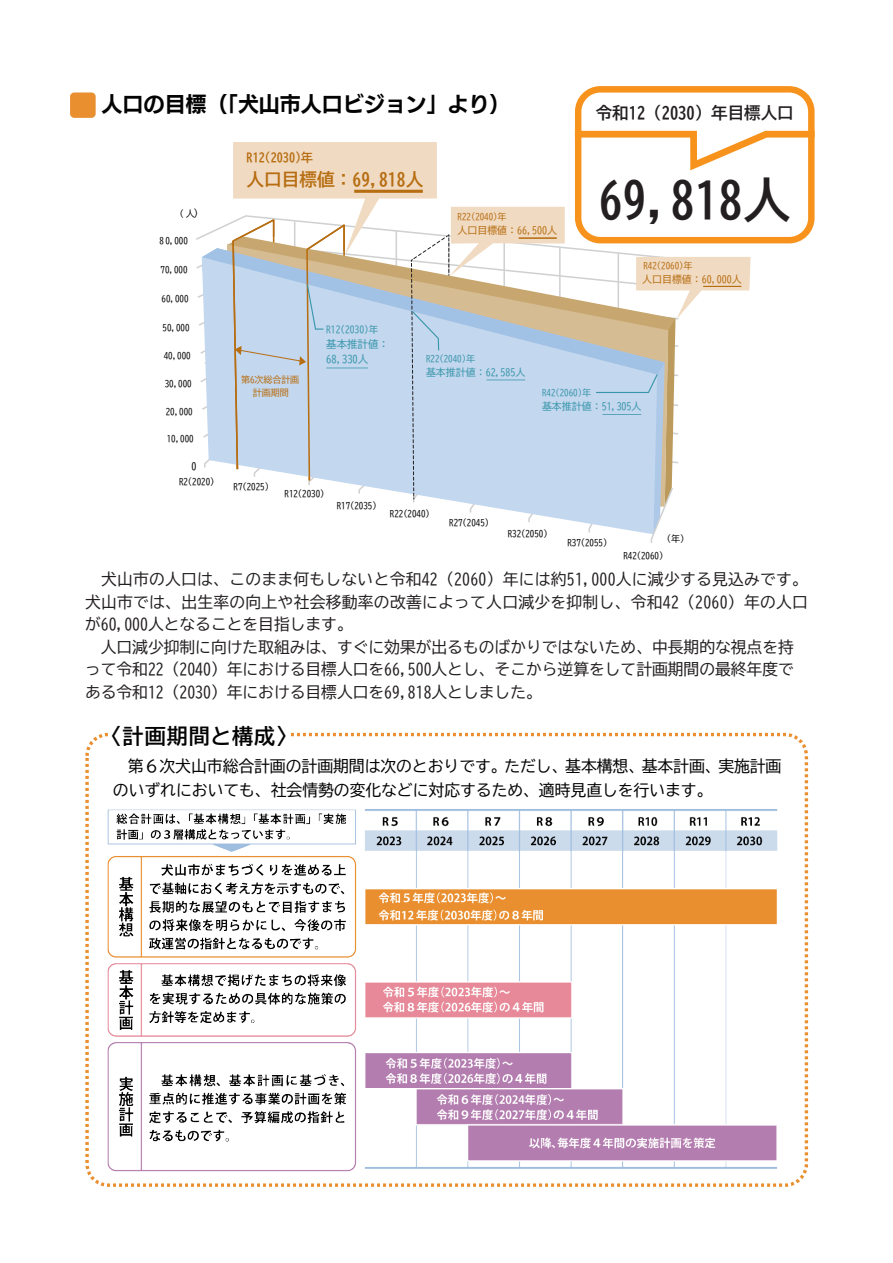
<style>
.page{position:relative;width:893px;height:1263px;background:#fff}
.page>*{position:absolute;margin:0;border:0;box-sizing:border-box;transform-origin:0 0}
.t1{font:48px "BIZ UD Gothic Bold";color:#231f20}
.t2{font:21px "UD Kakugo Large Pr 6 N B";color:#030303}
.t3{font:21px "BIZ UDP Gothic Bold";letter-spacing:.05em;color:#030303}
.t4{font:17.7px "BIZ UD Gothic Bold";color:#b76d11}
.t5{font:16.5px "BIZ UD Gothic Bold";color:#231f20}
.t6{font:15.9px/24px "BIZ UD Gothic";color:#030303}
.t7{font:15.75px/22.5px "BIZ UD Gothic";color:#231f20}
.t8{font:12.15px "BIZ UD Gothic Bold";color:#b76d11}
.t9{font:10.5px/14.7px "BIZ UD Gothic";color:#3896ab}
.t10{font:9.9px "BIZ UD Gothic";color:#b76d11}
.t11{font:9.9px "BIZ UD Gothic";color:#3896ab}
.t12{font:9.9px "BIZ UD Gothic";color:#030303}
.t13{font:9.6px "BIZ UD Gothic";color:#3896ab}
.t14{font:9px "BIZ UD Gothic";color:#030303}
.t15{font:9px/12.6px "BIZ UD Gothic";color:#b76d11;text-align:center}
.t16{font:9px "BIZ UD Gothic";color:#3896ab}
.s1{font-size:9.9px}
</style>
<div class="page">
<div style="left:70px;top:92px;width:26px;height:26px;background:#ea8f2f;border-radius:4px"></div>
<svg style="left:196px;top:86px;width:619px;height:457px"></svg>
<div style="left:85px;top:733px;width:723px;height:454px;border:3px dashed #ea8f2f;border-radius:21px"></div>
<img style="left:107px;top:809px;width:671px;height:363px">
<div style="left:108px;top:721px;width:181px;height:29px;background:#fff"></div>
<h2 class="t2" style="left:102px;top:93px;width:410px">人口の目標（「犬山市人口ビジョン」より）</h2>
<p class="t14" style="left:180px;top:209px;width:20px">( 人<span class="s1">)</span></p>
<p class="t14" style="left:159px;top:236px;width:30px">8 0,000</p>
<p class="t14" style="left:161px;top:265px;width:29px">70,000</p>
<p class="t14" style="left:162px;top:294px;width:29px">60,000</p>
<p class="t8" style="left:247px;top:151px;width:68px">R1（2030）年</p>
<p class="t8" style="left:259px;top:151px;width:8px">2</p>
<p class="t4" style="left:247px;top:171px;width:178px">人口目標値：69,818人</p>
<p class="t15" style="left:458px;top:210px;width:51px">R2（2040）年</p>
<p class="t15" style="left:467px;top:210px;width:6px">2</p>
<p class="t10" style="left:458px;top:225px;width:101px">人口目標値：66,500人</p>
<p class="t5" style="left:596px;top:105px;width:200px">令和12（2030）年目標人口</p>
<h1 class="t1" style="left:599px;top:176px;width:194px">69,818人</h1>
<p class="t15" style="left:643px;top:259px;width:51px">R4（2060）年</p>
<p class="t15" style="left:652px;top:259px;width:6px">2</p>
<p class="t10" style="left:642px;top:274px;width:101px">人口目標値：60,000人</p>
<p class="t14" style="left:163px;top:323px;width:29px">50,000</p>
<p class="t14" style="left:164px;top:351px;width:29px">40,000</p>
<p class="t14" style="left:165px;top:379px;width:29px">30,000</p>
<p class="t14" style="left:166px;top:407px;width:29px">20,000</p>
<p class="t14" style="left:167px;top:434px;width:29px">10,000</p>
<p class="t12" style="left:191px;top:461px;width:6px">0</p>
<p class="t14" style="left:179px;top:477px;width:42px">R（2020）</p>
<p class="t14" style="left:184px;top:477px;width:6px">2</p>
<p class="t15" style="left:241px;top:373px;width:60px">第6次総合計画計画期間</p>
<p class="t13" style="left:326px;top:324px;width:54px">R1（2030）年</p>
<p class="t13" style="left:336px;top:324px;width:6px">2</p>
<p class="t9" style="left:326px;top:337px;width:64px">基本推計値：<br>68,330人</p>
<p class="t16" style="left:426px;top:354px;width:51px">R2（2040）年</p>
<p class="t16" style="left:435px;top:354px;width:6px">2</p>
<p class="t11" style="left:426px;top:367px;width:101px">基本推計値：62,585人</p>
<p class="t16" style="left:542px;top:388px;width:51px">R4（2060）年</p>
<p class="t16" style="left:551px;top:388px;width:6px">2</p>
<p class="t11" style="left:542px;top:401px;width:101px">基本推計値：51,305人</p>
<p class="t14" style="left:234px;top:482px;width:42px">R（2025）</p>
<p class="t14" style="left:238px;top:482px;width:6px">7</p>
<p class="t14" style="left:284px;top:490px;width:46px">R1（2030）</p>
<p class="t14" style="left:293px;top:490px;width:6px">2</p>
<p class="t14" style="left:337px;top:501px;width:46px">R1（2035）</p>
<p class="t14" style="left:346px;top:501px;width:6px">7</p>
<p class="t14" style="left:390px;top:509px;width:46px">R2（2040）</p>
<p class="t14" style="left:399px;top:509px;width:6px">2</p>
<p class="t14" style="left:449px;top:518px;width:46px">R2（2045）</p>
<p class="t14" style="left:458px;top:518px;width:6px">7</p>
<p class="t14" style="left:508px;top:529px;width:46px">R3（2050）</p>
<p class="t14" style="left:517px;top:529px;width:6px">2</p>
<p class="t14" style="left:567px;top:538px;width:46px">R3（2055）</p>
<p class="t14" style="left:576px;top:538px;width:6px">7</p>
<p class="t14" style="left:662px;top:534px;width:28px">（年）</p>
<p class="t14" style="left:623px;top:551px;width:46px">R4（2060）</p>
<p class="t14" style="left:632px;top:551px;width:6px">2</p>
<p class="t7" style="left:85px;top:568px;width:724px">　犬山市の人口は、このまま何もしないと令和42（2060）年には約51,000人に減少する見込みです。犬山市では、出生率の向上や社会移動率の改善によって人口減少を抑制し、令和42（2060）年の人口が60,000人となることを目指します。<br>　人口減少抑制に向けた取組みは、すぐに効果が出るものばかりではないため、中長期的な視点を持って令和22（2040）年における目標人口を66,500人とし、そこから逆算をして計画期間の最終年度である令和12（2030）年における目標人口を69,818人としました。</p>
<h2 class="t3" style="left:111px;top:725px;width:177px">〈計画期間と構成〉</h2>
<p class="t6" style="left:113px;top:754px;width:670px;text-indent:15px">第６次犬山市総合計画の計画期間は次のとおりです。ただし、基本構想、基本計画、実施計画のいずれにおいても、社会情勢の変化などに対応するため、適時見直しを行います。</p>
</div>
